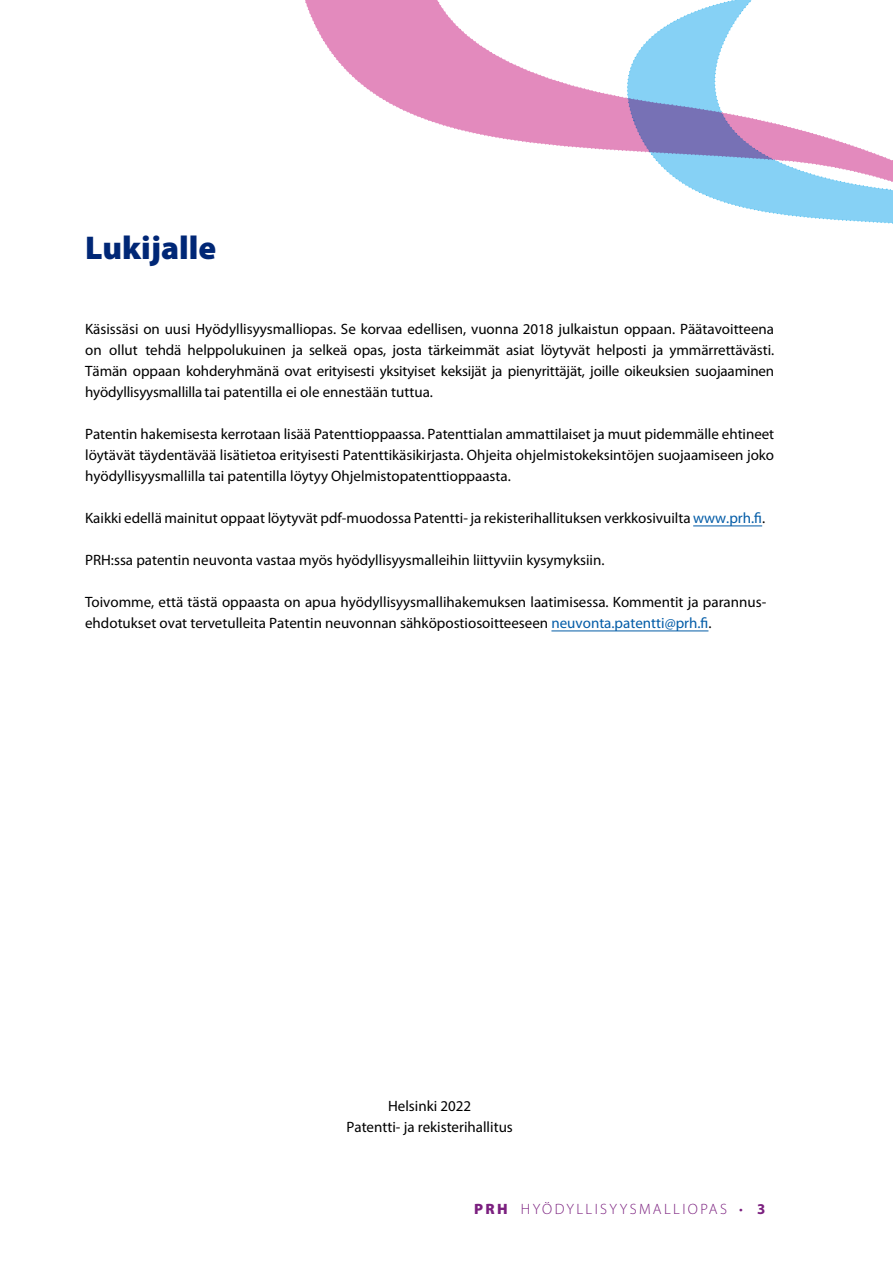
<style>
.page{position:relative;width:893px;height:1263px;background:#fff}
.page>*{position:absolute;margin:0;border:0;box-sizing:border-box;transform-origin:0 0}
.P_Paragraph{font:900 33px "Myriad Pro";color:#002776}
.P_Paragraph-2{font:15px/21px "Myriad Pro";color:#000;text-align:justify}
.t1{font:300 15px "Myriad Pro";letter-spacing:.16em;color:#7b207f}
.s1{color:#035ca7}
.s2{font-weight:900}
.s3{font-weight:700}
</style>
<div class="page">
<svg style="left:305px;top:0;width:588px;height:224px"></svg>
<hr style="left:693px;top:525px;width:69px;height:1px;background:#035ca7">
<hr style="left:551px;top:630px;width:157px;height:1px;background:#035ca7">
<p class="P_Paragraph" style="left:85px;top:229px;width:133px">Lukijalle</p>
<p class="P_Paragraph-2" style="left:85px;top:319px;width:690px">Käsissäsi on uusi Hyödyllisyysmalliopas. Se korvaa edellisen, vuonna 2018 julkaistun oppaan. Päätavoitteena on ollut tehdä helppolukuinen ja selkeä opas, josta tärkeimmät asiat löytyvät helposti ja ymmärrettävästi.<br>Tämän oppaan kohderyhmänä ovat erityisesti yksityiset keksijät ja pienyrittäjät, joille oikeuksien suojaaminen hyödyllisyysmallilla tai patentilla ei ole ennestään tuttua.</p>
<p class="P_Paragraph-2" style="left:85px;top:424px;width:691px">Patentin hakemisesta kerrotaan lisää Patenttioppaassa. Patenttialan ammattilaiset ja muut pidemmälle ehtineet löytävät täydentävää lisätietoa erityisesti Patenttikäsikirjasta. Ohjeita ohjelmistokeksintöjen suojaamiseen joko hyödyllisyysmallilla tai patentilla löytyy Ohjelmistopatenttioppaasta.</p>
<p class="P_Paragraph-2" style="left:85px;top:508px;width:682px">Kaikki edellä mainitut oppaat löytyvät pdf-muodossa Patentti- ja rekisterihallituksen verkkosivuilta <span class="s1">www.prh.fi</span>.</p>
<p class="P_Paragraph-2" style="left:85px;top:550px;width:521px">PRH:ssa patentin neuvonta vastaa myös hyödyllisyysmalleihin liittyviin kysymyksiin.</p>
<p class="P_Paragraph-2" style="left:85px;top:592px;width:683px">Toivomme, että tästä oppaasta on apua hyödyllisyysmallihakemuksen laatimisessa. Kommentit ja parannus&shy;ehdotukset ovat tervetulleita Patentin neuvonnan sähköpostiosoitteeseen <span class="s1">neuvonta.patentti@prh.fi</span>.</p>
<p class="P_Paragraph-2" style="left:346px;top:1095px;width:168px;text-align:center">Helsinki 2022<br>Patentti- ja rekisterihallitus</p>
<p class="t1" style="left:474px;top:1201px;width:293px"><span class="s2">PRH</span> HYÖDYLLISYYSMALLIOPAS • <span class="s3">3</span></p>
</div>
